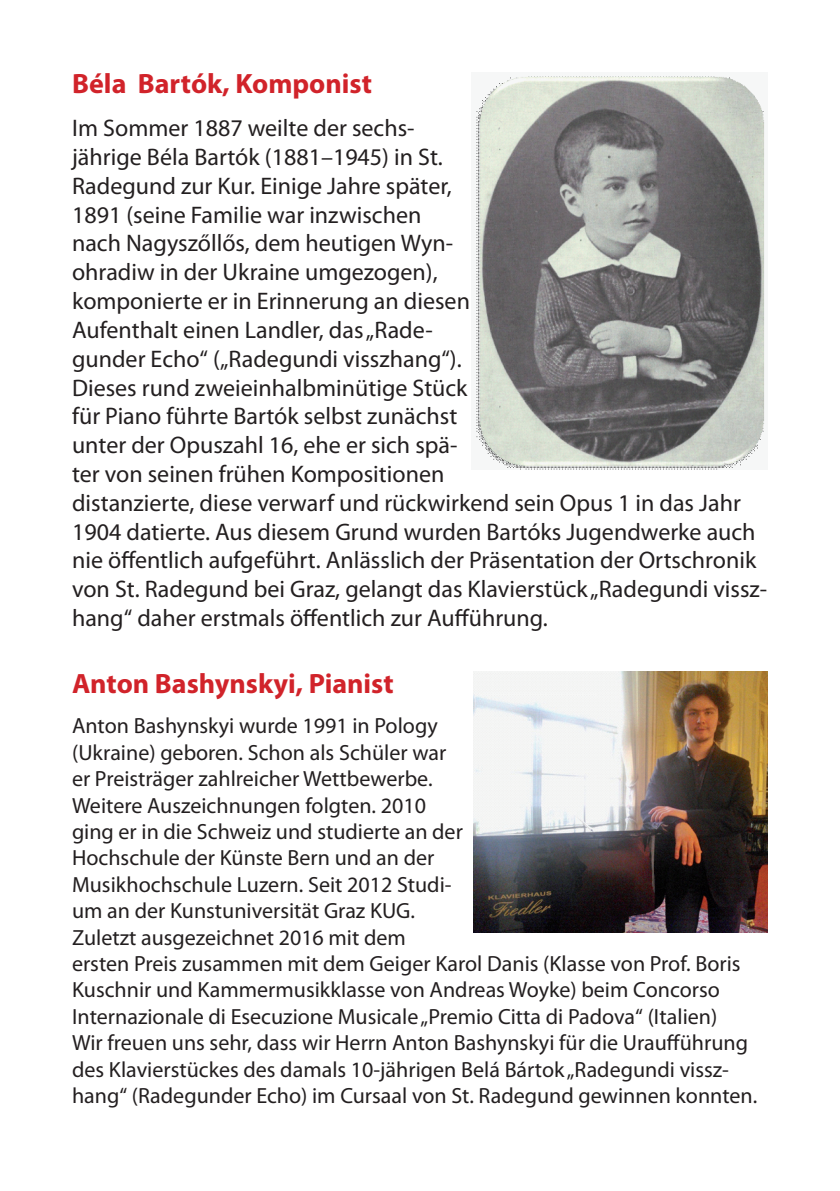
<style>
.page{position:relative;width:840px;height:1191px;background:#fff}
.page>*{position:absolute;margin:0;border:0;box-sizing:border-box;transform-origin:0 0}
.t1{font:700 28px "Myriad Pro";color:#d1232a}
.t2{font:24px/28.8px "Myriad Pro";color:#231f20}
.t3{font:22px/26.4px "Myriad Pro";color:#231f20}
</style>
<div class="page">
<img style="left:473px;top:671px;width:294px;height:262px">
<img style="left:476px;top:76px;width:289px;height:393px">
<p class="t1" style="left:72px;top:65px;width:301px">Béla Bartók, Komponist</p>
<p class="t2" style="left:72px;top:113px;width:696px">Im Sommer 1887 weilte der sechs-<br>jährige Béla Bartók (1881–1945) in St.<br>Radegund zur Kur. Einige Jahre später,<br>1891 (seine Familie war inzwischen<br>nach Nagyszőllős, dem heutigen Wyn-<br>ohradiw in der Ukraine umgezogen),<br>komponierte er in Erinnerung an diesen<br>Aufenthalt einen Landler, das „Rade-<br>gunder Echo“ („Radegundi visszhang“).<br>Dieses rund zweieinhalbminütige Stück<br>für Piano führte Bartók selbst zunächst<br>unter der Opuszahl 16, ehe er sich spä-<br>ter von seinen frühen Kompositionen<br>distanzierte, diese verwarf und rückwirkend sein Opus 1 in das Jahr 1904 datierte. Aus diesem Grund wurden Bartóks Jugendwerke auch nie öffentlich aufgeführt. Anlässlich der Präsentation der Ortschronik von St. Radegund bei Graz, gelangt das Klavierstück „Radegundi vissz&shy;hang“ daher erstmals öffentlich zur Aufführung.</p>
<p class="t1" style="left:72px;top:665px;width:323px">Anton Bashynskyi, Pianist</p>
<p class="t3" style="left:72px;top:712px;width:686px">Anton Bashynskyi wurde 1991 in Pology<br>(Ukraine) geboren. Schon als Schüler war<br>er Preisträger zahlreicher Wettbewerbe.<br>Weitere Auszeichnungen folgten. 2010<br>ging er in die Schweiz und studierte an der<br>Hochschule der Künste Bern und an der<br>Musikhochschule Luzern. Seit 2012 Studi-<br>um an der Kunstuniversität Graz KUG.<br>Zuletzt ausgezeichnet 2016 mit dem<br>ersten Preis zusammen mit dem Geiger Karol Danis (Klasse von Prof. Boris Kuschnir und Kammermusikklasse von Andreas Woyke) beim Concorso Internazionale di Esecuzione Musicale „Premio Citta di Padova“ (Italien)<br>Wir freuen uns sehr, dass wir Herrn Anton Bashynskyi für die Uraufführung des Klavierstückes des damals 10-jährigen Belá Bártok „Radegundi vissz&shy;hang“ (Radegunder Echo) im Cursaal von St. Radegund gewinnen konnten.</p>
</div>
